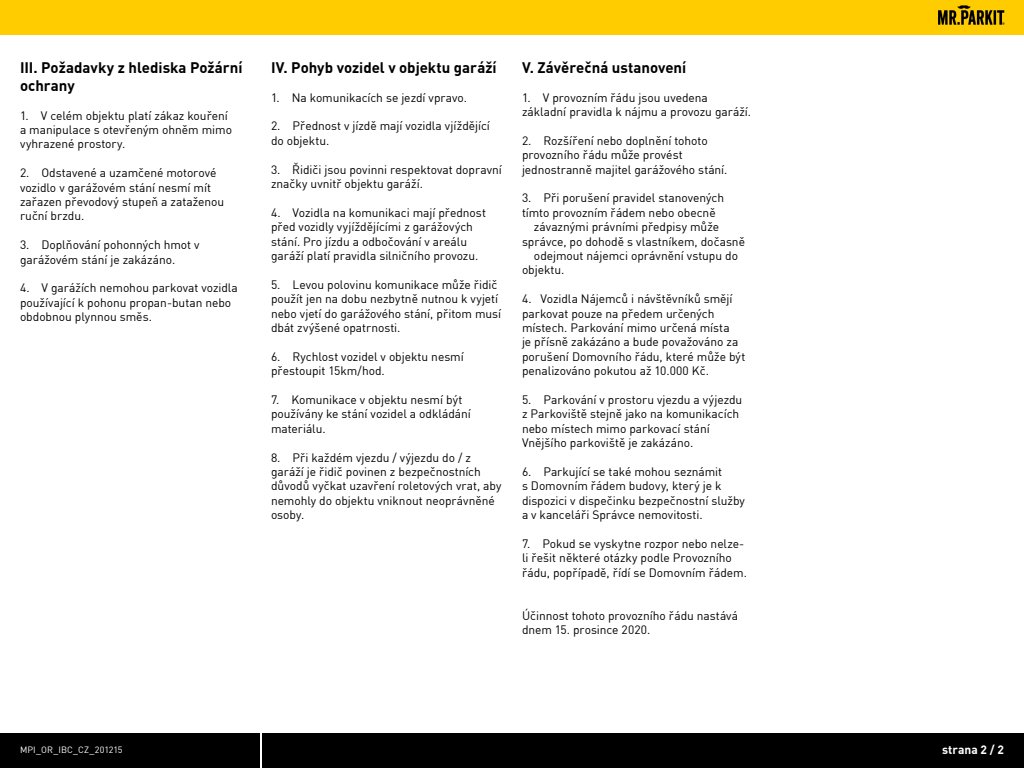
<style>
.page{position:relative;width:1024px;height:768px;background:#fff}
.page>*{position:absolute;margin:0;border:0;box-sizing:border-box;transform-origin:0 0}
.kapitola_-_nadpis{font:700 15px/18px "DINCE";color:#000}
.t1{font:12px/14.4px "DINCE";letter-spacing:-.005em;color:#000}
.t2{font:700 12px "DINCE";color:#fff}
.t3{font:9px "DINCE";letter-spacing:.005em;color:#fff}
</style>
<div class="page">
<div style="left:0;top:0;width:1024px;height:35px;background:#fc0"></div>
<img style="left:938px;top:5px;width:67px;height:20px">
<div style="left:262px;top:733px;width:762px;height:35px;background:#000"></div>
<div style="left:0;top:733px;width:260px;height:35px;background:#000"></div>
<p class="kapitola_-_nadpis" style="left:20px;top:58px;width:224px">III. Požadavky z hlediska Požární ochrany</p>
<p class="t1" style="left:20px;top:108px;width:214px">1. V celém objektu platí zákaz kouření a manipulace s otevřeným ohněm mimo vyhrazené prostory.</p>
<p class="t1" style="left:20px;top:165px;width:206px">2. Odstavené a uzamčené motorové vozidlo v garážovém stání nesmí mít zařazen převodový stupeň a zataženou ruční brzdu.</p>
<p class="t1" style="left:20px;top:237px;width:181px">3. Doplňování pohonných hmot v garážovém stání je zakázáno.</p>
<p class="t1" style="left:20px;top:281px;width:219px">4. V garážích nemohou parkovat vozidla používající k pohonu propan-butan nebo obdobnou plynnou směs.</p>
<p class="kapitola_-_nadpis" style="left:271px;top:58px;width:227px">IV. Pohyb vozidel v objektu garáží</p>
<p class="t1" style="left:271px;top:90px;width:198px">1. Na komunikacích se jezdí vpravo.</p>
<p class="t1" style="left:271px;top:119px;width:221px">2. Přednost v jízdě mají vozidla vjíždějící do objektu.</p>
<p class="t1" style="left:271px;top:162px;width:232px">3. Řidiči jsou povinni respektovat dopravní značky uvnitř objektu garáží.</p>
<p class="t1" style="left:271px;top:205px;width:216px">4. Vozidla na komunikaci mají přednost před vozidly vyjíždějícími z garážových stání. Pro jízdu a odbočování v areálu garáží platí pravidla silničního provozu.</p>
<p class="t1" style="left:271px;top:277px;width:232px">5. Levou polovinu komunikace může řidič použít jen na dobu nezbytně nutnou k vyjetí nebo vjetí do garážového stání, přitom musí dbát zvýšené opatrnosti.</p>
<p class="t1" style="left:271px;top:349px;width:194px">6. Rychlost vozidel v objektu nesmí přestoupit 15km/hod.</p>
<p class="t1" style="left:271px;top:392px;width:201px">7. Komunikace v objektu nesmí být používány ke stání vozidel a odkládání materiálu.</p>
<p class="t1" style="left:271px;top:450px;width:232px">8. Při každém vjezdu / výjezdu do / z garáží je řidič povinen z bezpečnostních důvodů vyčkat uzavření roletových vrat, aby nemohly do objektu vniknout neoprávněné osoby.</p>
<p class="kapitola_-_nadpis" style="left:522px;top:58px;width:166px">V. Závěrečná ustanovení</p>
<p class="t1" style="left:522px;top:90px;width:231px">1. V provozním řádu jsou uvedena základní pravidla k nájmu a provozu garáží.</p>
<p class="t1" style="left:522px;top:133px;width:207px">2. Rozšíření nebo doplnění tohoto provozního řádu může provést jednostranně majitel garážového stání.</p>
<p class="t1" style="left:522px;top:191px;width:204px">3. Při porušení pravidel stanovených tímto provozním řádem nebo obecně</p>
<p class="t1" style="left:522px;top:219px;width:225px;text-indent:12px">závaznými právními předpisy může správce, po dohodě s vlastníkem, dočasně</p>
<p class="t1" style="left:522px;top:248px;width:218px;text-indent:12px">odejmout nájemci oprávnění vstupu do objektu.</p>
<p class="t1" style="left:522px;top:291px;width:225px">4. Vozidla Nájemců i návštěvníků smějí parkovat pouze na předem určených místech. Parkování mimo určená místa<br>je přísně zakázáno a bude považováno za porušení Domovního řádu, které může být penalizováno pokutou až 10.000 Kč.</p>
<p class="t1" style="left:522px;top:392px;width:222px">5. Parkování v prostoru vjezdu a výjezdu z Parkoviště stejně jako na komunikacích nebo místech mimo parkovací stání Vnějšího parkoviště je zakázáno.</p>
<p class="t1" style="left:522px;top:464px;width:225px">6. Parkující se také mohou seznámit<br>s Domovním řádem budovy, který je k dispozici v dispečinku bezpečnostní služby a v kanceláři Správce nemovitosti.</p>
<p class="t1" style="left:522px;top:536px;width:227px">7. Pokud se vyskytne rozpor nebo nelze&shy;li řešit některé otázky podle Provozního řádu, popřípadě, řídí se Domovním řádem.</p>
<p class="t1" style="left:522px;top:608px;width:218px">Účinnost tohoto provozního řádu nastává dnem 15. prosince 2020.</p>
<p class="t3" style="left:20px;top:744px;width:104px">MPI_OR_IBC_CZ_201215</p>
<p class="t2" style="left:942px;top:742px;width:63px">strana 2 / 2</p>
</div>
